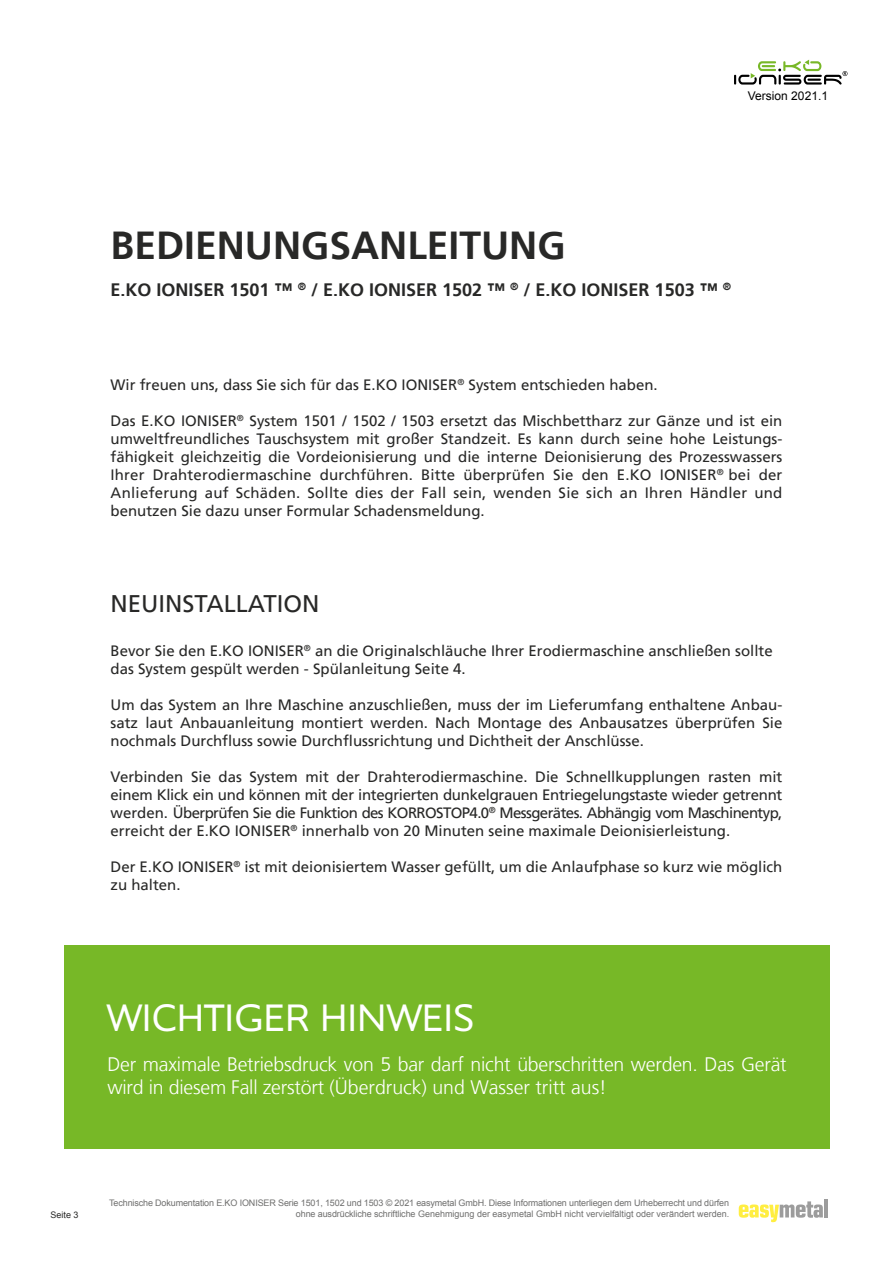
<style>
.page{position:relative;width:893px;height:1263px;background:#fff}
.page>*{position:absolute;margin:0;border:0;box-sizing:border-box;transform-origin:0 0}
.t1{font:700 39px "Frutiger LT";color:#282827}
.t2{font:300 39px "Angro LT Std";color:#fff}
.t3{font:24px "Frutiger LT";color:#282827}
.t4{font:300 19.5px/23.4px "Frutiger LT";letter-spacing:-.01em;color:#fff}
.t5{font:700 18px "Frutiger LT";color:#282827}
.t6{font:15px/18px "Frutiger LT";color:#282827;text-align:justify}
.t7{font:12px "Arial";color:#000}
.t8{font:9px/10.8px "Arial";letter-spacing:-.015em;color:#6f6f6e;text-align:right}
.t9{font:9px "Arial";color:#282827}
</style>
<div class="page">
<svg style="left:739px;top:1201px;width:84px;height:21px"></svg>
<hr style="left:824px;top:1199px;width:4px;height:18px;background:#9c9c9c">
<svg style="left:734px;top:60px;width:113px;height:25px"></svg>
<div style="left:64px;top:945px;width:765px;height:203px;background:#77b827"></div>
<p class="t7" style="left:748px;top:88px;width:82px">Version 2021.1</p>
<h1 class="t1" style="left:111px;top:222px;width:457px">BEDIENUNGSANLEITUNG</h1>
<p class="t5" style="left:111px;top:279px;width:622px">E.KO IONISER 1501 ™ <sup>®</sup> / E.KO IONISER 1502 ™ <sup>®</sup> / E.KO IONISER 1503 ™ <sup>®</sup></p>
<p class="t6" style="left:111px;top:375px;width:549px">Wir freuen uns, dass Sie sich für das E.KO IONISER<sup>®</sup> System entschieden haben.</p>
<p class="t6" style="left:111px;top:411px;width:673px">Das E.KO IONISER<sup>®</sup> System 1501 / 1502 / 1503 ersetzt das Mischbettharz zur Gänze und ist ein umweltfreundliches Tauschsystem mit großer Standzeit. Es kann durch seine hohe Leistungs&shy;fähigkeit gleichzeitig die Vordeionisierung und die interne Deionisierung des Prozesswassers Ihrer Drahterodiermaschine durchführen. Bitte überprüfen Sie den E.KO IONISER<sup>®</sup> bei der Anlieferung auf Schäden. Sollte dies der Fall sein, wenden Sie sich an Ihren Händler und benutzen Sie dazu unser Formular Schadensmeldung.</p>
<h2 class="t3" style="left:111px;top:589px;width:210px">NEUINSTALLATION</h2>
<p class="t6" style="left:111px;top:642px;width:664px">Bevor Sie den E.KO IONISER<sup>®</sup> an die Originalschläuche Ihrer Erodiermaschine anschließen sollte das System gespült werden - Spülanleitung Seite 4.</p>
<p class="t6" style="left:111px;top:696px;width:673px">Um das System an Ihre Maschine anzuschließen, muss der im Lieferumfang enthaltene Anbau&shy;satz laut Anbauanleitung montiert werden. Nach Montage des Anbausatzes überprüfen Sie nochmals Durchfluss sowie Durchflussrichtung und Dichtheit der Anschlüsse.</p>
<p class="t6" style="left:111px;top:768px;width:673px">Verbinden Sie das System mit der Drahterodiermaschine. Die Schnellkupplungen rasten mit einem Klick ein und können mit der integrierten dunkelgrauen Entriegelungstaste wieder getrennt werden. Überprüfen Sie die Funktion des KORROSTOP4.0<sup>®</sup> Messgerätes. Abhängig vom Maschinentyp, erreicht der E.KO IONISER<sup>®</sup> innerhalb von 20 Minuten seine maximale Deionisierleistung.</p>
<p class="t6" style="left:111px;top:858px;width:673px">Der E.KO IONISER<sup>®</sup> ist mit deionisiertem Wasser gefüllt, um die Anlaufphase so kurz wie möglich zu halten.</p>
<h1 class="t2" style="left:106px;top:996px;width:370px">WICHTIGER HINWEIS</h1>
<h3 class="t4" style="left:107px;top:1052px;width:681px">Der maximale Betriebsdruck von 5 bar darf nicht überschritten werden. Das Gerät wird in diesem Fall zerstört (Überdruck) und Wasser tritt aus!</h3>
<p class="t9" style="left:51px;top:1208px;width:30px">Seite 3</p>
<p class="t8" style="left:109px;top:1198px;width:621px">Technische Dokumentation E.KO IONISER Serie 1501, 1502 und 1503 © 2021 easymetal GmbH. Diese Informationen unterliegen dem Urheberrecht und dürfen ohne ausdrückliche schriftliche Genehmigung der easymetal GmbH nicht vervielfältigt oder verändert werden.</p>
</div>
